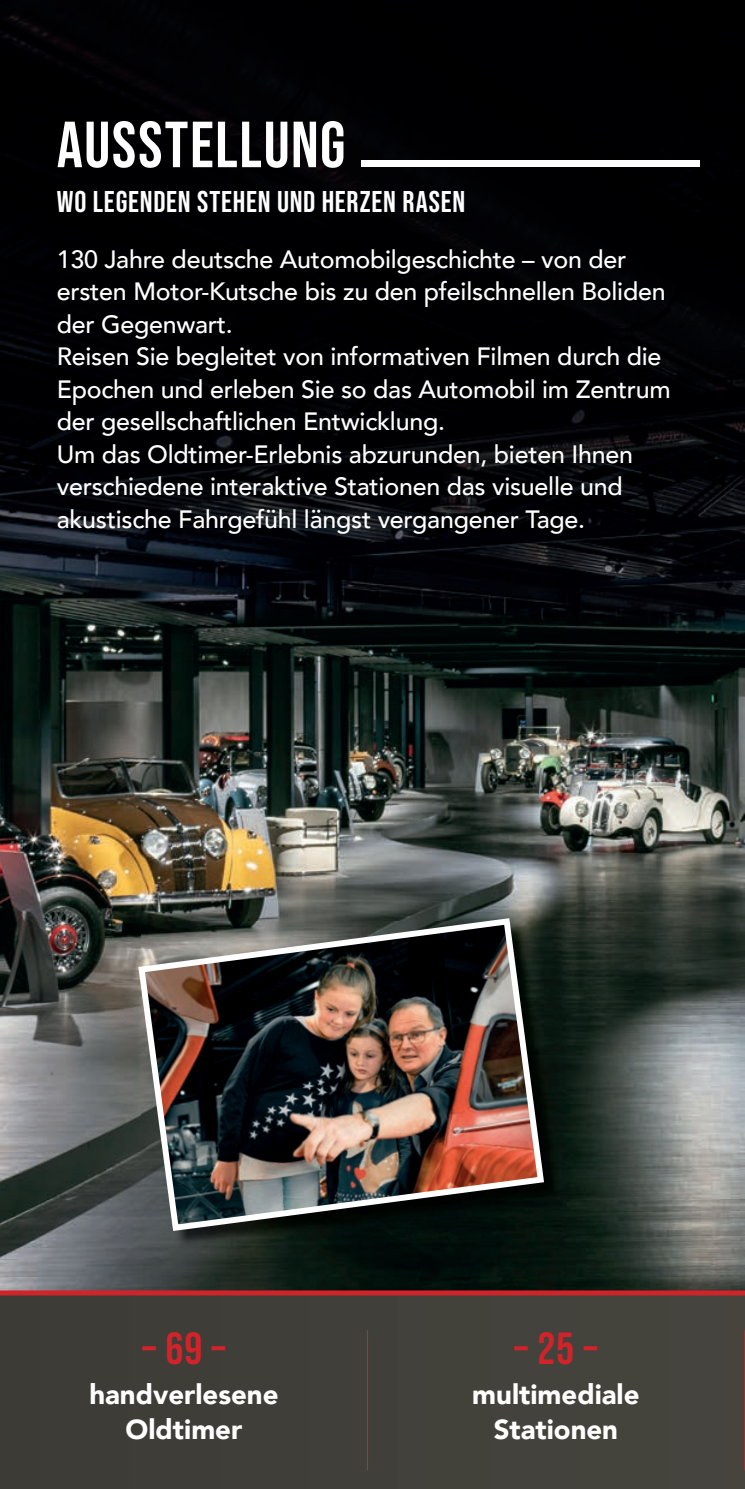
<style>
.page{position:relative;width:745px;height:1489px;background:#fff}
.page>*{position:absolute;margin:0;border:0;box-sizing:border-box;transform-origin:0 0}
.t1{font:65px "Bebas Neue";letter-spacing:.025em;color:#fff}
.t2{font:45px "Bebas Neue";color:#d1232a}
.t3{font:30px "Bebas Neue";letter-spacing:.025em;color:#fff}
.t4{font:900 27.5px/35px "Avenir";color:#fff;text-align:center}
.t5{font:500 25px/32.5px "Avenir";letter-spacing:-.01em;color:#fff}
</style>
<div class="page">
<img style="left:0;top:0;width:744px;height:1290px">
<div style="left:0;top:1292px;width:744px;height:196px;background:#413f39"></div>
<div style="left:0;top:1290px;width:744px;height:5px;background:#d1232a"></div>
<img style="left:141px;top:921px;width:420px;height:327px">
<img style="left:135px;top:914px;width:412px;height:320px">
<div style="left:361px;top:160px;width:338px;height:7px;background:#fff"></div>
<hr style="left:367px;top:1329px;width:1px;height:141px;background:#d1232a">
<hr style="left:744px;top:1329px;width:1px;height:141px;background:#d1232a">
<h1 class="t1" style="left:57px;top:108px;width:290px">AUSSTELLUNG</h1>
<p class="t3" style="left:57px;top:185px;width:409px">WO LEGENDEN STEHEN UND HERZEN RASEN</p>
<p class="t5" style="left:57px;top:241px;width:615px">130 Jahre deutsche Automobilgeschichte – von der ersten Motor-Kutsche bis zu den pfeilschnellen Boliden der Gegenwart.<br>Reisen Sie begleitet von informativen Filmen durch die Epochen und erleben Sie so das Automobil im Zentrum der gesellschaftlichen Entwicklung.<br>Um das Oldtimer-Erlebnis abzurunden, bieten Ihnen verschiedene interaktive Stationen das visuelle und akustische Fahrgefühl längst vergangener Tage.</p>
<h2 class="t2" style="left:142px;top:1322px;width:85px">– 69 –</h2>
<p class="t4" style="left:89px;top:1375px;width:190px">handverlesene<br>Oldtimer</p>
<h2 class="t2" style="left:514px;top:1322px;width:84px">– 25 –</h2>
<p class="t4" style="left:472px;top:1375px;width:169px">multimediale<br>Stationen</p>
</div>
